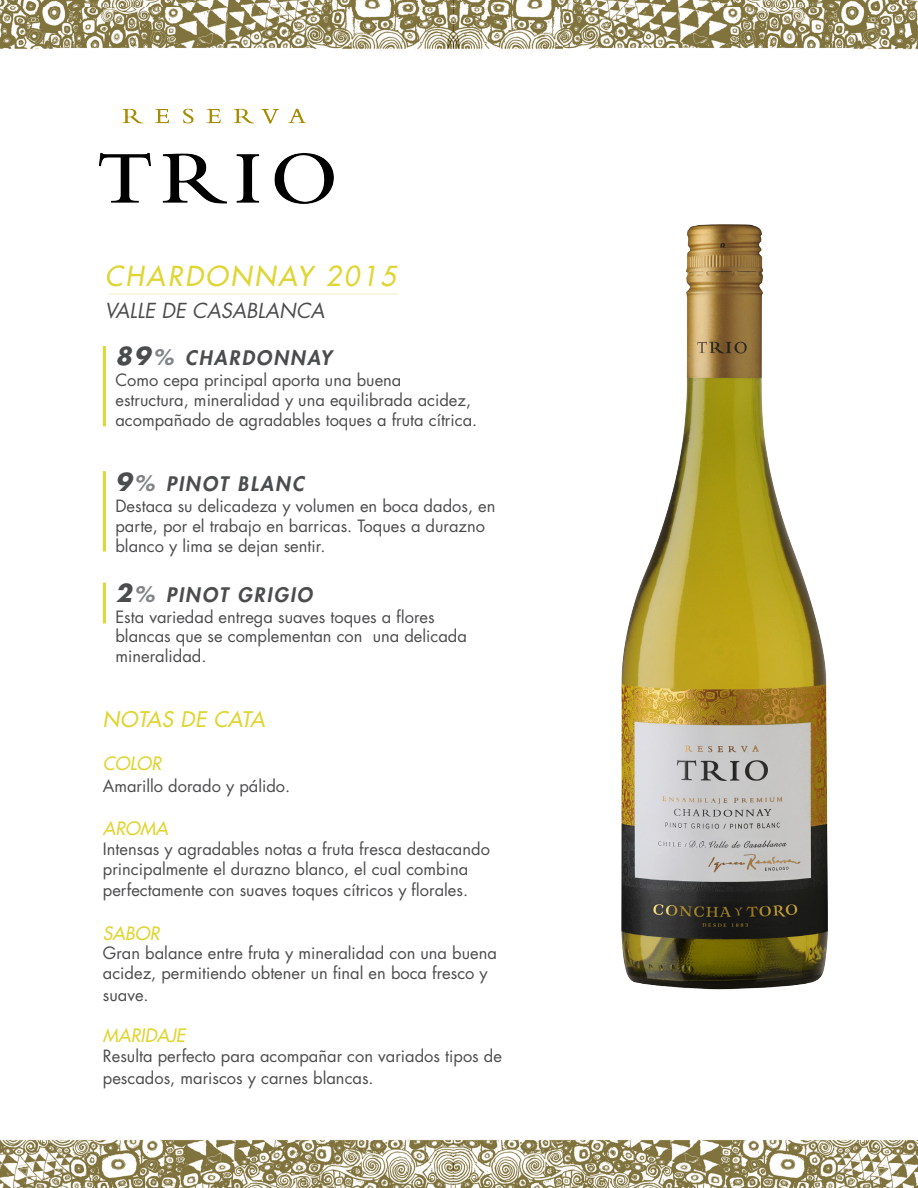
<style>
.page{position:relative;width:918px;height:1188px;background:#fff}
.page>*{position:absolute;margin:0;border:0;box-sizing:border-box;transform-origin:0 0}
.t1{font:italic 500 26.85px "Futura Std";letter-spacing:.1em;color:#dfd533}
.t2{font:italic 500 21px "Futura Std";letter-spacing:.03em;color:#dfd533}
.t3{font:italic 20.1px "Futura Std";color:#4b4c4d}
.t4{font:italic 800 19.5px "Futura Std";letter-spacing:.1em;color:#4b4c4d}
.t5{font:italic 500 18px "Futura Std";color:#dfd533}
.t6{font:16.5px/19.8px "Futura Std";color:#4b4c4d}
.s1{font-weight:700;font-size:24px}
.s2{font-weight:700;font-size:21px;color:#828487}
</style>
<div class="page">
<hr style="left:103px;top:346px;width:3px;height:80px;background:#dfd533">
<hr style="left:103px;top:583px;width:3px;height:41px;background:#dfd533">
<hr style="left:108px;top:294px;width:289px;height:1px;background:#f2eebd">
<hr style="left:103px;top:471px;width:3px;height:81px;background:#dfd533">
<img style="left:621px;top:224px;width:207px;height:766px">
<img style="left:0;top:1139px;width:918px;height:49px">
<img style="left:0;top:0;width:918px;height:50px">
<img style="left:99px;top:108px;width:235px;height:96px">
<p class="t1" style="left:105px;top:260px;width:292px">CHARDONNAY 2015</p>
<p class="t3" style="left:105px;top:298px;width:221px">VALLE DE CASABLANCA</p>
<p class="t4" style="left:115px;top:346px;width:218px"><span class="s1">89</span><span class="s2">%</span> CHARDONNAY</p>
<p class="t6" style="left:115px;top:370px;width:363px">Como cepa principal aporta una buena estructura, mineralidad y una equilibrada acidez, acompañado de agradables toques a fruta cítrica.</p>
<p class="t4" style="left:115px;top:471px;width:190px"><span class="s1">9</span><span class="s2">%</span> PINOT BLANC</p>
<p class="t6" style="left:115px;top:496px;width:382px">Destaca su delicadeza y volumen en boca dados, en parte, por el trabajo en barricas. Toques a durazno blanco y lima se dejan sentir.</p>
<p class="t4" style="left:115px;top:582px;width:198px"><span class="s1">2</span><span class="s2">%</span> PINOT GRIGIO</p>
<p class="t6" style="left:115px;top:607px;width:353px">Esta variedad entrega suaves toques a flores blancas que se complementan con una delicada mineralidad.</p>
<p class="t2" style="left:103px;top:706px;width:164px">NOTAS DE CATA</p>
<p class="t5" style="left:103px;top:753px;width:60px">COLOR</p>
<p class="t6" style="left:103px;top:776px;width:189px">Amarillo dorado y pálido.</p>
<p class="t5" style="left:103px;top:817px;width:67px">AROMA</p>
<p class="t6" style="left:103px;top:839px;width:389px">Intensas y agradables notas a fruta fresca destacando principalmente el durazno blanco, el cual combina</p>
<p class="t6" style="left:103px;top:881px;width:367px">perfectamente con suaves toques cítricos y florales.</p>
<p class="t5" style="left:103px;top:922px;width:58px">SABOR</p>
<p class="t6" style="left:103px;top:944px;width:396px">Gran balance entre fruta y mineralidad con una buena acidez, permitiendo obtener un final en boca fresco y</p>
<p class="t6" style="left:103px;top:985px;width:47px">suave.</p>
<p class="t5" style="left:103px;top:1024px;width:84px">MARIDAJE</p>
<p class="t6" style="left:103px;top:1045px;width:401px;line-height:21.6px">Resulta perfecto para acompañar con variados tipos de pescados, mariscos y carnes blancas.</p>
</div>
